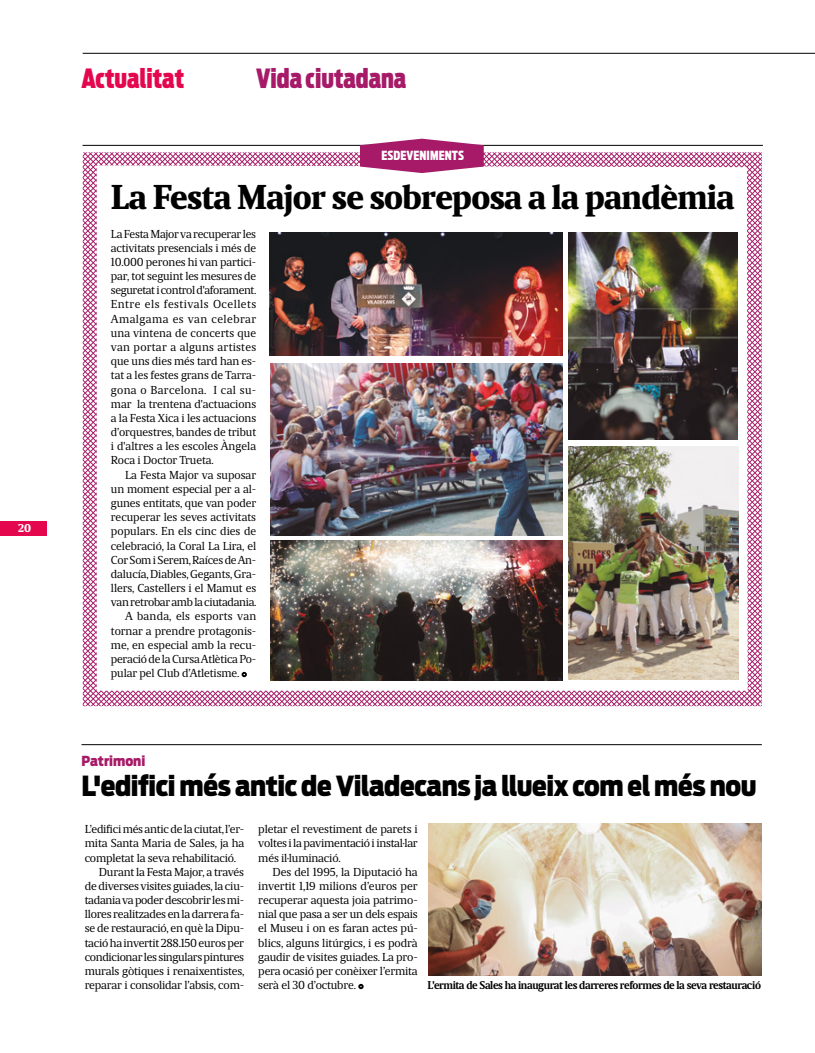
<style>
.page{position:relative;width:815px;height:1053px;background:#fff}
.page>*{position:absolute;margin:0;border:0;box-sizing:border-box;transform-origin:0 0}
.t1{font:900 34.38px "Maga";letter-spacing:-.02em;color:#000}
.t2{font:900 27.5px "Antenna Cond";letter-spacing:-.015em;color:#000}
.t3{font:900 26.25px "Antenna Extra Cond";color:#a61a67}
.t4{font:900 26.25px "Antenna Extra Cond";letter-spacing:-.005em;color:#e5074d}
.t5{font:900 13.75px "Antenna Cond";color:#a61a67}
.t6{font:900 12.5px "Antenna Extra Cond";letter-spacing:.01em;color:#fff}
.t7{font:11.5px/14.1px "Maga";letter-spacing:-.015em;color:#000;text-align:justify}
.t8{font:11.5px "Maga";letter-spacing:.005em;color:#000}
.t9{font:11.5px "Maga";letter-spacing:.02em;color:#000}
.t10{font:700 11.25px "Maga";letter-spacing:-.035em;color:#000}
.t11{font:900 11.25px "Maga";color:#fff}
</style>
<div class="page">
<div style="left:0;top:521px;width:46px;height:14px;background:#e5074d"></div>
<hr style="left:83px;top:53px;width:732px;height:1px;background:#000">
<hr style="left:83px;top:145px;width:680px;height:1px;background:#000">
<img style="left:83px;top:152px;width:679px;height:554px">
<svg style="left:242px;top:671px;width:5px;height:6px"></svg>
<svg style="left:360px;top:139px;width:124px;height:34px"></svg>
<div style="left:366px;top:150px;width:114px;height:16px;background:#a61a67"></div>
<img style="left:270px;top:541px;width:292px;height:139px">
<hr style="left:81px;top:744px;width:681px;height:1px;background:#000">
<svg style="left:358px;top:983px;width:6px;height:6px"></svg>
<img style="left:429px;top:823px;width:332px;height:152px">
<img style="left:270px;top:363px;width:292px;height:172px">
<p class="t11" style="left:18px;top:521px;width:15px">2018</p>
<h3 class="t4" style="left:81px;top:64px;width:104px">Actualitat</h3>
<h3 class="t3" style="left:256px;top:64px;width:152px">Vida ciutadana</h3>
<p class="t6" style="left:381px;top:148px;width:84px">ESDEVENIMENTS</p>
<h1 class="t1" style="left:111px;top:177px;width:625px">La Festa Major se sobreposa a la pandèmia</h1>
<p class="t7" style="left:111px;top:226px;width:147px">La Festa Major va recuperar les activitats presencials i més de 10.000 perones hi van partici&shy;par, tot seguint les mesures de seguretat i control d'aforament.<br>Entre els festivals Ocellets Amalgama es van celebrar una vintena de concerts que van portar a alguns artistes que uns dies més tard han es&shy;tat a les festes grans de Tarra&shy;gona o Barcelona. I cal su&shy;mar la trentena d'actuacions a la Festa Xica i les actuacions d’orquestres, bandes de tribut i d'altres a les escoles Àngela Roca i Doctor Trueta.</p>
<p class="t7" style="left:125px;top:467px;width:133px">La Festa Major va suposar</p>
<p class="t7" style="left:111px;top:481px;width:147px">un moment especial per a al-</p>
<p class="t7" style="left:111px;top:496px;width:147px">gunes entitats, que van poder</p>
<p class="t7" style="left:111px;top:510px;width:147px">recuperar les seves activitats</p>
<p class="t8" style="left:111px;top:524px;width:147px">populars. En els cinc dies de</p>
<p class="t7" style="left:111px;top:538px;width:147px">celebració, la Coral La Lira, el</p>
<p class="t7" style="left:111px;top:552px;width:147px">Cor Som i Serem, Raíces de An-</p>
<p class="t7" style="left:111px;top:567px;width:147px">dalucía, Diables, Gegants, Gra-</p>
<p class="t7" style="left:111px;top:581px;width:147px">llers, Castellers i el Mamut es</p>
<p class="t7" style="left:111px;top:595px;width:147px">van retrobar amb la ciutadania.</p>
<p class="t9" style="left:125px;top:609px;width:133px">A banda, els esports van</p>
<p class="t7" style="left:111px;top:623px;width:147px">tornar a prendre protagonis-</p>
<p class="t7" style="left:111px;top:637px;width:147px">me, en especial amb la recu-</p>
<p class="t7" style="left:111px;top:652px;width:147px">peració de la Cursa Atlètica Po-</p>
<p class="t7" style="left:111px;top:666px;width:130px">pular pel Club d’Atletisme.</p>
<p class="t5" style="left:81px;top:752px;width:65px">Patrimoni</p>
<h2 class="t2" style="left:81px;top:769px;width:677px">L'edifici més antic de Viladecans ja llueix com el més nou</h2>
<p class="t7" style="left:85px;top:822px;width:161px">L’edifici més antic de la ciutat, l’er-</p>
<p class="t7" style="left:85px;top:836px;width:161px">mita Santa Maria de Sales, ja ha</p>
<p class="t7" style="left:85px;top:850px;width:153px">completat la seva rehabilitació.</p>
<p class="t7" style="left:99px;top:864px;width:147px">Durant la Festa Major, a través</p>
<p class="t7" style="left:85px;top:878px;width:161px">de diverses visites guiades, la ciu-</p>
<p class="t7" style="left:85px;top:893px;width:161px">tadania va poder descobrir les mi-</p>
<p class="t7" style="left:85px;top:907px;width:161px">llores realitzades en la darrera fa-</p>
<p class="t7" style="left:85px;top:921px;width:161px">se de restauració, en què la Dipu-</p>
<p class="t7" style="left:85px;top:935px;width:161px">tació ha invertit 288.150 euros per</p>
<p class="t7" style="left:85px;top:949px;width:161px">condicionar les singulars pintures</p>
<p class="t7" style="left:85px;top:963px;width:161px">murals gòtiques i renaixentistes,</p>
<p class="t7" style="left:85px;top:978px;width:161px">reparar i consolidar l’absis, com-</p>
<p class="t7" style="left:258px;top:822px;width:161px">pletar el revestiment de parets i voltes i la pavimentació i instal·lar més il·luminació.</p>
<p class="t7" style="left:258px;top:864px;width:161px;text-indent:14px">Des del 1995, la Diputació ha invertit 1,19 milions d’euros per recuperar aquesta joia patrimo&shy;nial que pasa a ser un dels espais el Museu i on es faran actes pú&shy;blics, alguns litúrgics, i es podrà gaudir de visites guiades. La pro&shy;pera ocasió per conèixer l’ermita serà el 30 d’octubre.</p>
<p class="t10" style="left:428px;top:978px;width:335px">L'ermita de Sales ha inaugurat les darreres reformes de la seva restauració</p>
</div>
